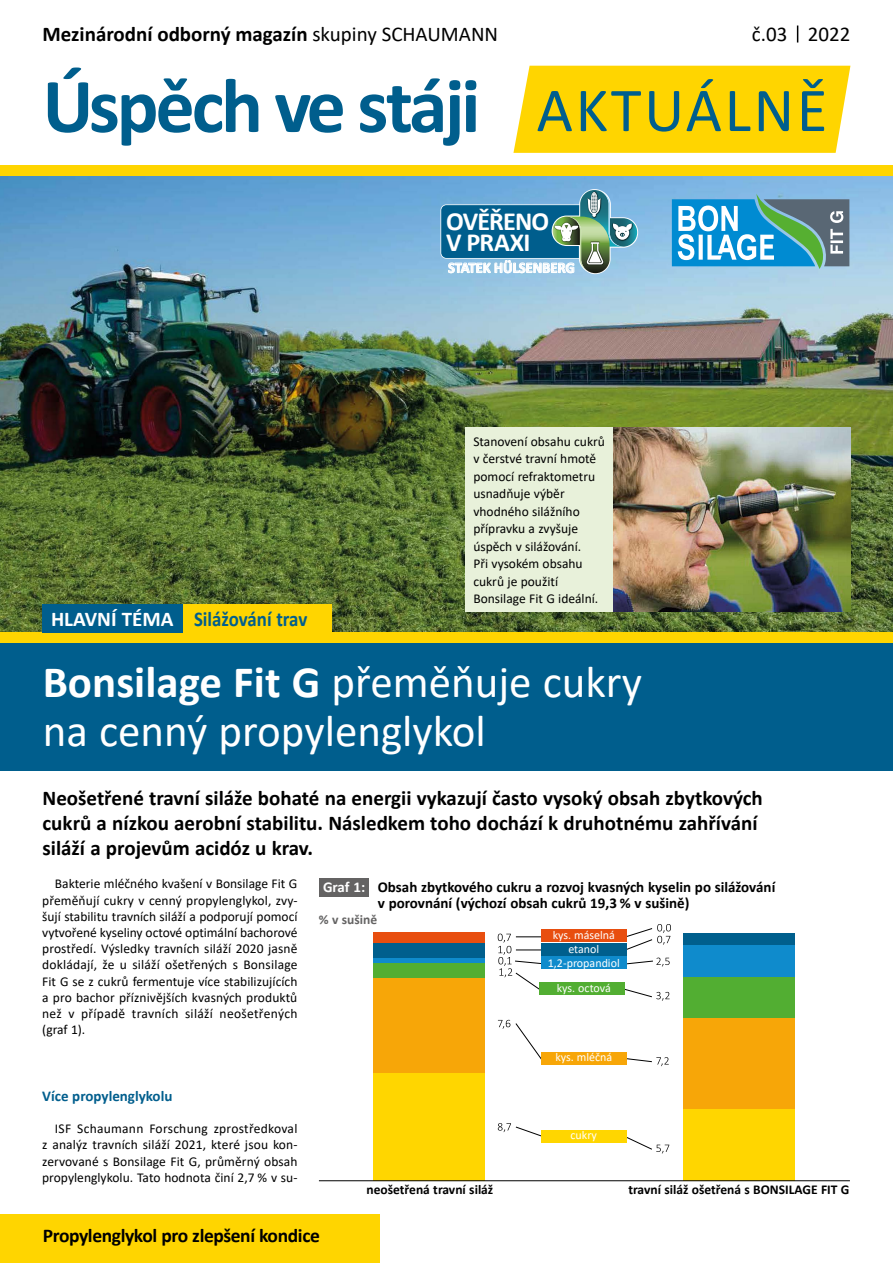
<style>
.page{position:relative;width:893px;height:1263px;background:#fff}
.page>*{position:absolute;margin:0;border:0;box-sizing:border-box;transform-origin:0 0}
.t1{font:700 78px "Calibri";letter-spacing:-.04em;color:#005e8d}
.t2{font:45px/49.5px "Calibri";color:#fff}
.t3{font:700 26.25px/21.3px "Calibri";letter-spacing:-.035em;color:#fff}
.t4{font:700 21px/25.2px "Calibri";color:#000}
.t5{font:700 21px "Calibri";color:#005e8d;scale:.9 1}
.t6{font:21px "Calibri";color:#000}
.t7{font:700 19.5px "Calibri";letter-spacing:-.02em;color:#000}
.t8{font:700 15px/16.5px "Calibri";color:#000}
.t9{font:700 15px "Calibri";color:#005e8d}
.t10{font:700 15px "Calibri";color:#fff}
.t11{font:13.5px/16.2px "Calibri";color:#000;text-align:justify}
.t12{font:700 13.5px "Calibri";color:#000}
.t13{font:700 13.5px "Calibri";color:#646363}
.t14{font:12px/13.6px "Calibri";color:#fff;text-align:center}
.s1{font-weight:400}
.s2{font-weight:400;font-size:63px}
.s3{color:#fff}
.s4{font-weight:700}
</style>
<div class="page">
<img style="left:0;top:175px;width:893px;height:457px">
<div style="left:0;top:1215px;width:379px;height:48px;background:#ffd500"></div>
<svg style="left:797px;top:26px;width:1px;height:17px"></svg>
<div style="left:513px;top:66px;width:337px;height:87px;background:#ffd500"></div>
<div style="left:0;top:165px;width:893px;height:10px;background:#ffd500"></div>
<div style="left:465px;top:427px;width:149px;height:184px;background:#e8f1da"></div>
<img style="left:614px;top:427px;width:236px;height:184px">
<svg style="left:440px;top:189px;width:198px;height:85px;background:#5493ad"></svg>
<svg style="left:672px;top:194px;width:177px;height:75px;background:#57a2bd"></svg>
<svg style="left:498px;top:924px;width:173px;height:229px"></svg>
<div style="left:539px;top:982px;width:86px;height:13px;background:#52ae32"></div>
<div style="left:541px;top:943px;width:86px;height:13px;background:#005f8d"></div>
<div style="left:541px;top:956px;width:86px;height:13px;background:#0f8bcc"></div>
<div style="left:541px;top:1052px;width:86px;height:12px;background:#f7a608"></div>
<div style="left:541px;top:1130px;width:86px;height:13px;background:#ffd600"></div>
<div style="left:541px;top:929px;width:86px;height:13px;background:#e84e0f"></div>
<div style="left:374px;top:1072px;width:111px;height:109px;background:#ffd600"></div>
<div style="left:374px;top:978px;width:111px;height:94px;background:#f7a608"></div>
<div style="left:374px;top:933px;width:111px;height:10px;background:#e84e0f"></div>
<div style="left:374px;top:943px;width:111px;height:15px;background:#005f8d"></div>
<div style="left:374px;top:963px;width:111px;height:15px;background:#52ae32"></div>
<div style="left:374px;top:958px;width:111px;height:5px;background:#0f8bcc"></div>
<div style="left:683px;top:1109px;width:111px;height:72px;background:#ffd600"></div>
<div style="left:683px;top:1018px;width:111px;height:91px;background:#f7a608"></div>
<div style="left:683px;top:933px;width:111px;height:12px;background:#005f8d"></div>
<div style="left:683px;top:977px;width:111px;height:41px;background:#52ae32"></div>
<div style="left:683px;top:945px;width:111px;height:32px;background:#0f8bcc"></div>
<hr style="left:319px;top:1180px;width:531px;height:1px;background:#000">
<div style="left:319px;top:878px;width:50px;height:19px;background:#646363"></div>
<div style="left:0;top:639px;width:893px;height:132px;background:#005e8d"></div>
<div style="left:0;top:632px;width:893px;height:11px;background:#ffd500"></div>
<div style="left:183px;top:604px;width:149px;height:28px;background:#ffd500"></div>
<div style="left:43px;top:604px;width:140px;height:28px;background:#005e8d"></div>
<h3 class="t4" style="left:43px;top:21px;width:457px">Mezinárodní odborný magazín <span class="s1">skupiny SCHAUMANN</span></h3>
<h3 class="t6" style="left:752px;top:20px;width:100px">č.03 2022</h3>
<h1 class="t1" style="left:43px;top:51px;width:786px">Úspěch ve stáji <span class="s2">AKTUÁLNĚ</span></h1>
<h3 class="t3" style="left:446px;top:210px;width:105px">OVĚŘENO<br>V PRAXI</h3>
<p class="t10" style="left:448px;top:257px;width:128px">STATEK HÜLSENBERG</p>
<h3 class="t5" style="left:51px;top:604px;width:286px"><span class="s3">HLAVNÍ TÉMA</span> Silážování trav</h3>
<p class="t11" style="left:473px;top:432px;width:133px;line-height:17.4px;text-align:left">Stanovení obsahu cukrů v čerstvé travní hmotě pomocí refraktometru usnadňuje výběr vhodného silážního přípravku a zvyšuje úspěch v silážování.<br>Při vysokém obsahu cukrů je použití<br>Bonsilage Fit G ideální.</p>
<h2 class="t2" style="left:43px;top:656px;width:601px"><span class="s4">Bonsilage Fit G</span> přeměňuje cukry na cenný propylenglykol</h2>
<h3 class="t4" style="left:43px;top:785px;width:722px">Neošetřené travní siláže bohaté na energii vykazují často vysoký obsah zbytkových cukrů a nízkou aerobní stabilitu. Následkem toho dochází k druhotnému zahřívání siláží a projevům acidóz u krav.</h3>
<p class="t11" style="left:42px;top:875px;width:257px;text-indent:13px">Bakterie mléčného kvašení v Bonsilage Fit G přeměňují cukry v cenný propylenglykol, zvy&shy;šují stabilitu travních siláží a podporují pomocí vytvořené kyseliny octové optimální bachorové prostředí. Výsledky travních siláží 2020 jasně dokládají, že u siláží ošetřených s Bonsilage Fit G se z cukrů fermentuje více stabilizujících a pro bachor příznivějších kvasných produktů než v případě travních siláží neošetřených (graf 1).</p>
<p class="t9" style="left:42px;top:1085px;width:132px">Více propylenglykolu</p>
<p class="t11" style="left:42px;top:1120px;width:257px;text-indent:13px">ISF Schaumann Forschung zprostředkoval z analýz travních siláží 2021, které jsou kon&shy;zervované s Bonsilage Fit G, průměrný obsah propylenglykolu. Tato hodnota činí 2,7 % v su-</p>
<p class="t8" style="left:378px;top:878px;width:399px;text-indent:-55px"><span class="s3">Graf 1:</span> Obsah zbytkového cukru a rozvoj kvasných kyselin po silážování v porovnání (výchozí obsah cukrů 19,3 % v sušině)</p>
<p class="t14" style="left:548px;top:928px;width:73px">kys. máselná etanol<br>1,2-propandiol</p>
<p class="t14" style="left:557px;top:981px;width:56px">kys. octová</p>
<p class="t13" style="left:319px;top:910px;width:60px">% v sušině</p>
<p class="t14" style="left:555px;top:1050px;width:58px">kys. mléčná</p>
<p class="t14" style="left:571px;top:1128px;width:28px">cukry</p>
<p class="t12" style="left:367px;top:1180px;width:128px">neošetřená travní siláž</p>
<p class="t12" style="left:628px;top:1180px;width:223px">travní siláž ošetřená s BONSILAGE FIT G</p>
<h3 class="t7" style="left:43px;top:1221px;width:279px">Propylenglykol pro zlepšení kondice</h3>
</div>
